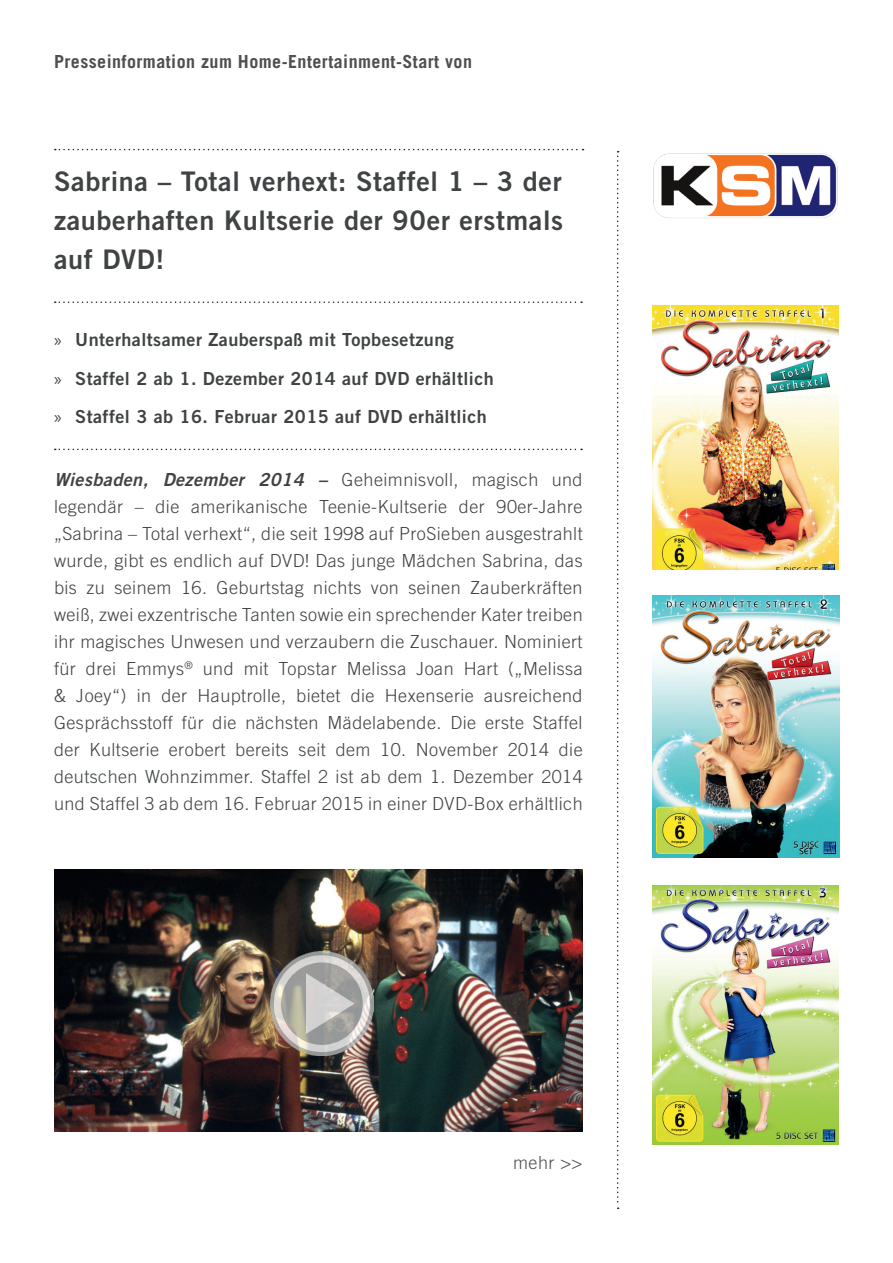
<style>
.page{position:relative;width:893px;height:1263px;background:#fff}
.page>*{position:absolute;margin:0;border:0;box-sizing:border-box;transform-origin:0 0}
.t1{font:27px/39px "Trade Gothic LT Bold Two";letter-spacing:.025em;color:#404344;text-align:justify}
.t2{font:300 18px/27px "Trade Gothic LT";letter-spacing:.025em;color:#404344;text-align:justify}
.t3{font:18px/38.5px "Trade Gothic LT Bold Two";letter-spacing:.025em;color:#404344}
.t4{font:700 18px "Trade Gothic LT";letter-spacing:.025em;color:#504e4f}
.t5{font:300 18px "Trade Gothic LT";color:#504e4f}
.s1{font-family:"Myriad Pro"}
.s2{font-family:"Trade Gothic LT Bold Two";font-weight:400;font-style:italic}
</style>
<div class="page">
<img style="left:653px;top:153px;width:185px;height:65px">
<svg style="left:55px;top:149px;width:528px;height:1px"></svg>
<svg style="left:55px;top:301px;width:527px;height:2px"></svg>
<svg style="left:617px;top:151px;width:2px;height:1058px"></svg>
<svg style="left:55px;top:449px;width:527px;height:1px"></svg>
<img style="left:653px;top:305px;width:186px;height:264px">
<img style="left:55px;top:870px;width:527px;height:262px">
<img style="left:653px;top:595px;width:186px;height:262px">
<img style="left:653px;top:885px;width:186px;height:260px">
<img style="left:270px;top:951px;width:104px;height:104px">
<p class="t4" style="left:54px;top:50px;width:420px">Presseinformation zum Home-Entertainment-Start von</p>
<h1 class="t1" style="left:54px;top:161px;width:511px">Sabrina – Total verhext: Staffel 1 – 3 der zauberhaften Kultserie der 90er erstmals auf DVD!</h1>
<p class="t3" style="left:54px;top:320px;width:441px"><span class="s1">»</span> Unterhaltsamer Zauberspaß mit Topbesetzung<br><span class="s1">»</span> Staffel 2 ab 1. Dezember 2014 auf DVD erhältlich <span class="s1">»</span> Staffel 3 ab 16. Februar 2015 auf DVD erhältlich</p>
<p class="t2" style="left:54px;top:466px;width:530px"><span class="s2">Wiesbaden, Dezember 2014 –</span> Geheimnisvoll, magisch und legendär – die amerikanische Teenie-Kultserie der 90er-Jahre „Sabrina – Total verhext“, die seit 1998 auf ProSieben ausgestrahlt wurde, gibt es endlich auf DVD! Das junge Mädchen Sabrina, das bis zu seinem 16. Geburtstag nichts von seinen Zauberkräften weiß, zwei exzentrische Tanten sowie ein sprechender Kater treiben ihr magisches Unwesen und verzaubern die Zuschauer. Nominiert für drei Emmys<sup>®</sup> und mit Topstar Melissa Joan Hart („Melissa &amp; Joey“) in der Hauptrolle, bietet die Hexenserie ausreichend Gesprächsstoff für die nächsten Mädelabende. Die erste Staffel der Kultserie erobert bereits seit dem 10. November 2014 die deutschen Wohnzimmer. Staffel 2 ist ab dem 1. Dezember 2014 und Staffel 3 ab dem 16. Februar 2015 in einer DVD-Box erhältlich</p>
<p class="t5" style="left:513px;top:1152px;width:71px">mehr &gt;&gt;</p>
</div>
